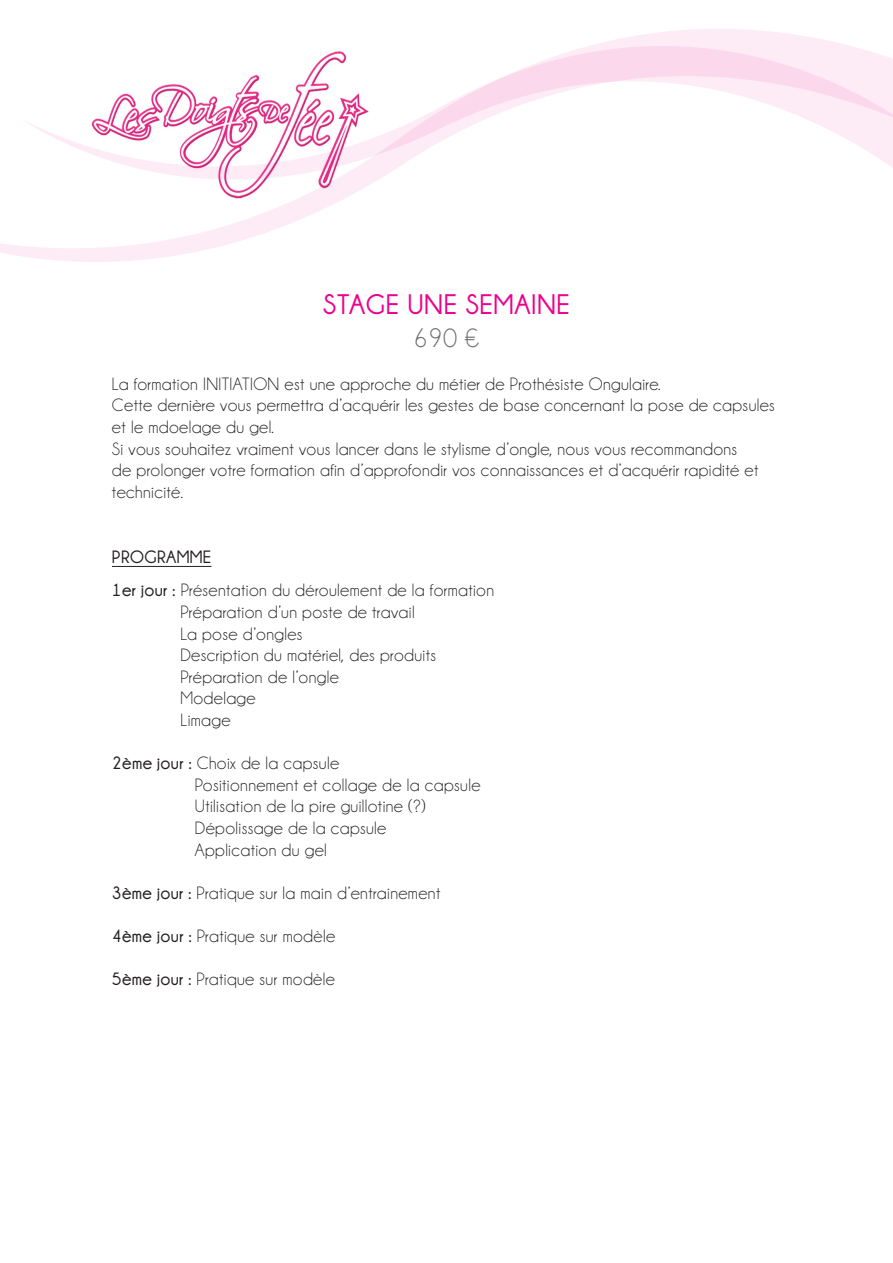
<style>
.page{position:relative;width:893px;height:1263px;background:#fff}
.page>*{position:absolute;margin:0;border:0;box-sizing:border-box;transform-origin:0 0}
.t1{font:700 28.5px "Champagne&Limousines";letter-spacing:.02em;color:#ed028c}
.t2{font:27px "Champagne&Limousines";color:#6c6d70}
.t3{font:18px/21.6px "Champagne&Limousines";letter-spacing:.02em;color:#231f20}
.s1{font-weight:700}
</style>
<div class="page">
<svg style="left:0;top:29px;width:893px;height:233px"></svg>
<hr style="left:112px;top:566px;width:99px;height:1px;background:#231f20">
<h1 class="t1" style="left:323px;top:289px;width:249px">STAGE UNE SEMAINE</h1>
<h2 class="t2" style="left:414px;top:322px;width:67px">690 €</h2>
<p class="t3" style="left:112px;top:373px;width:664px">La formation INITIATION est une approche du métier de Prothésiste Ongulaire.<br>Cette dernière vous permettra d’acquérir les gestes de base concernant la pose de capsules et le mdoelage du gel.<br>Si vous souhaitez vraiment vous lancer dans le stylisme d’ongle, nous vous recommandons<br>de prolonger votre formation afin d’approfondir vos connaissances et d’acquérir rapidité et technicité.</p>
<p class="t3" style="left:112px;top:540px;width:384px;line-height:33.6px"><span class="s1">PROGRAMME<br>1er jour :</span> Présentation du déroulement de la formation</p>
<p class="t3" style="left:180px;top:601px;width:257px">Préparation d’un poste de travail<br>La pose d’ongles<br>Description du matériel, des produits<br>Préparation de l’ongle<br>Modelage<br>Limage</p>
<p class="t3" style="left:195px;top:752px;width:287px;text-indent:-83px"><span class="s1">2ème jour :</span> Choix de la capsule<br>Positionnement et collage de la capsule<br>Utilisation de la pire guillotine (?)<br>Dépolissage de la capsule<br>Application du gel</p>
<p class="t3" style="left:112px;top:882px;width:330px"><span class="s1">3ème jour :</span> Pratique sur la main d’entrainement</p>
<p class="t3" style="left:112px;top:925px;width:225px"><span class="s1">4ème jour :</span> Pratique sur modèle</p>
<p class="t3" style="left:112px;top:968px;width:225px"><span class="s1">5ème jour :</span> Pratique sur modèle</p>
</div>
